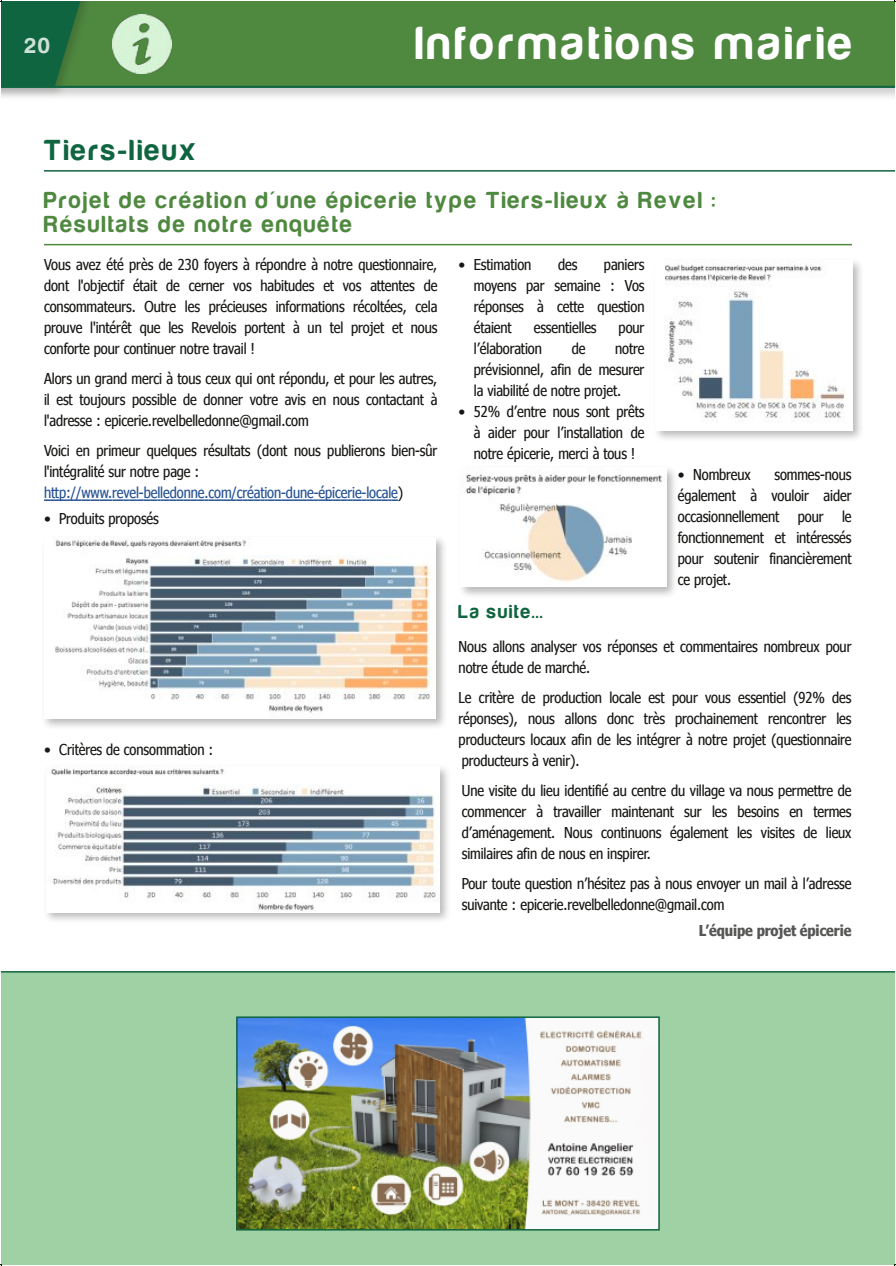
<style>
.page{position:relative;width:896px;height:1266px;background:#fff}
.page>*{position:absolute;margin:0;border:0;box-sizing:border-box;transform-origin:0 0}
.t1{font:48px "Harabara";letter-spacing:.1em;color:#fff}
.t2{font:30px "Harabara";letter-spacing:.095em;color:#0f653f}
.t3{font:24px/24px "Harabara";letter-spacing:.1em;color:#4f8940}
.t4{font:22.5px "Harabara";color:rgb(255 255 255/.8)}
.t5{font:19.5px "Harabara";letter-spacing:.095em;color:#0f653f}
.t6{font:15px/21px "Nina";letter-spacing:-.005em;color:#181715;text-align:justify}
.t7{font:700 15px "Nina";letter-spacing:-.005em;color:#565655}
.s1{color:#275394}
</style>
<div class="page">
<div style="left:2px;top:2px;width:892px;height:100px;background:#181715;opacity:.2"></div>
<div style="left:2px;top:2px;width:892px;height:85px;background:#4f8940"></div>
<div style="left:2px;top:2px;width:96px;height:97px;background:#181715;opacity:.2"></div>
<hr style="left:2px;top:86px;width:892px;height:2px;background:#0f653f">
<img style="left:112px;top:14px;width:60px;height:60px">
<div style="left:2px;top:972px;width:892px;height:292px;background:#9fd1a5"></div>
<img style="left:239px;top:1019px;width:418px;height:208px">
<div style="left:236px;top:1016px;width:424px;height:214px;border:2px solid #0f653f"></div>
<hr style="left:2px;top:971px;width:892px;height:1px;background:#0f653f">
<hr style="left:44px;top:244px;width:808px;height:1px;background:#4f8940">
<svg style="left:44px;top:499px;width:354px;height:2px"></svg>
<div style="left:43px;top:764px;width:408px;height:161px;background:#181715;opacity:.3"></div>
<img style="left:46px;top:767px;width:393px;height:145px">
<div style="left:652px;top:258px;width:213px;height:185px;background:#181715;opacity:.3"></div>
<img style="left:656px;top:261px;width:196px;height:170px">
<div style="left:457px;top:464px;width:221px;height:136px;background:#181715;opacity:.3"></div>
<img style="left:461px;top:468px;width:205px;height:119px">
<hr style="left:44px;top:170px;width:850px;height:2px;background:#0f653f">
<div style="left:41px;top:534px;width:408px;height:197px;background:#181715;opacity:.3"></div>
<img style="left:44px;top:537px;width:392px;height:181px">
<svg style="left:0;top:0;width:87px;height:87px"></svg>
<h3 class="t4" style="left:25px;top:34px;width:26px">20</h3>
<h1 class="t1" style="left:416px;top:18px;width:438px">Informations mairie</h1>
<h2 class="t2" style="left:44px;top:134px;width:154px">Tiers-lieux</h2>
<h3 class="t3" style="left:44px;top:189px;width:672px">Projet de création d'une épicerie type Tiers-lieux à Revel :<br>Résultats de notre enquête</h3>
<p class="t6" style="left:44px;top:254px;width:395px">Vous avez été près de 230 foyers à répondre à notre questionnaire, dont l'objectif était de cerner vos habitudes et vos attentes de consommateurs. Outre les précieuses informations récoltées, cela prouve l'intérêt que les Revelois portent à un tel projet et nous conforte pour continuer notre travail !</p>
<p class="t6" style="left:44px;top:368px;width:395px">Alors un grand merci à tous ceux qui ont répondu, et pour les autres, il est toujours possible de donner votre avis en nous contactant à l'adresse : epicerie.revelbelledonne@gmail.com</p>
<p class="t6" style="left:44px;top:440px;width:395px;text-align:left">Voici en primeur quelques résultats (dont nous publierons bien-sûr l'intégralité sur notre page : <span class="s1">http://www.revel-belledonne.com/création-dune-épicerie-locale</span>)</p>
<p class="t6" style="left:44px;top:507px;width:116px">• Produits proposés</p>
<p class="t6" style="left:459px;top:253px;width:74px">• Estimation</p>
<p class="t6" style="left:558px;top:253px;width:21px">des</p>
<p class="t6" style="left:474px;top:253px;width:172px;text-indent:130px">paniers moyens par semaine : Vos réponses à cette question étaient</p>
<p class="t6" style="left:534px;top:316px;width:64px">essentielles</p>
<p class="t6" style="left:619px;top:316px;width:27px">pour</p>
<p class="t6" style="left:474px;top:337px;width:70px">l’élaboration</p>
<p class="t6" style="left:572px;top:337px;width:15px">de</p>
<p class="t6" style="left:474px;top:337px;width:172px;text-indent:141px">notre prévisionnel, afin de mesurer la viabilité de notre projet.</p>
<p class="t6" style="left:474px;top:400px;width:172px;text-indent:-15px">• 52% d’entre nous sont prêts à aider pour l’installation de notre épicerie, merci à tous !</p>
<p class="t6" style="left:678px;top:463px;width:74px">• Nombreux</p>
<p class="t6" style="left:678px;top:463px;width:175px;text-indent:97px">sommes-nous également à vouloir aider occasionnellement pour le fonctionnement et intéressés pour soutenir financièrement ce projet.</p>
<p class="t6" style="left:44px;top:738px;width:171px">• Critères de consommation :</p>
<h3 class="t5" style="left:459px;top:601px;width:85px">La suite...</h3>
<p class="t6" style="left:459px;top:636px;width:394px">Nous allons analyser vos réponses et commentaires nombreux pour notre étude de marché.</p>
<p class="t6" style="left:459px;top:687px;width:394px">Le critère de production locale est pour vous essentiel (92% des réponses), nous allons donc très prochainement rencontrer les producteurs locaux afin de les intégrer à notre projet (questionnaire producteurs à venir).</p>
<p class="t6" style="left:462px;top:780px;width:391px">Une visite du lieu identifié au centre du village va nous permettre de commencer à travailler maintenant sur les besoins en termes d’aménagement. Nous continuons également les visites de lieux similaires afin de nous en inspirer.</p>
<p class="t6" style="left:462px;top:873px;width:391px">Pour toute question n’hésitez pas à nous envoyer un mail à l’adresse suivante : epicerie.revelbelledonne@gmail.com</p>
<p class="t7" style="left:699px;top:921px;width:154px">L’équipe projet épicerie</p>
</div>
